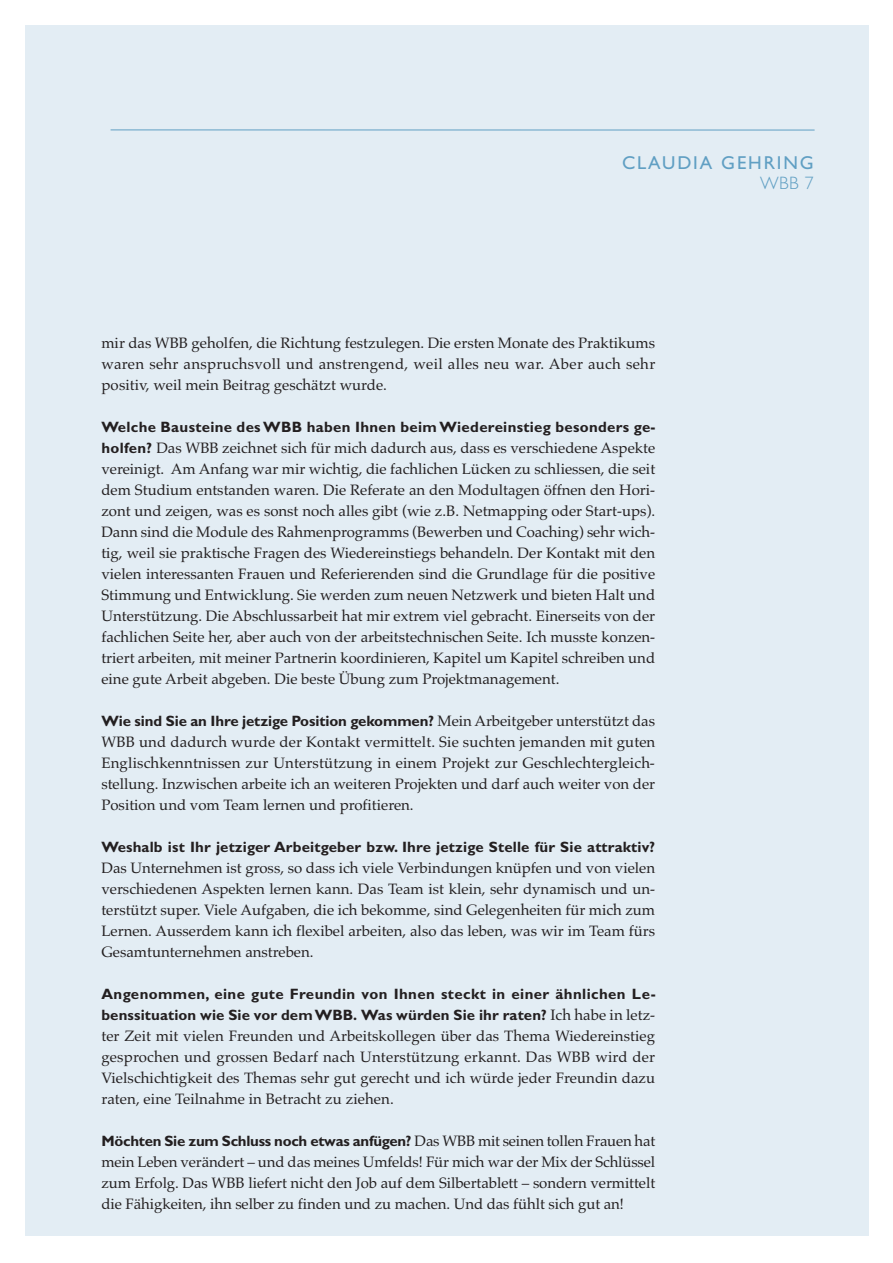
<style>
.page{position:relative;width:893px;height:1263px;background:#fff}
.page>*{position:absolute;margin:0;border:0;box-sizing:border-box;transform-origin:0 0}
.t1{font:18.75px "Gill Sans";letter-spacing:.1em;color:#609fc3}
.t2{font:300 18px "Gill Sans";color:#609fc3}
.t3{font:15px/21px "Palatino";color:#231f20;text-align:justify}
.t4{font:700 15px/21px "Gill Sans";letter-spacing:.01em;color:#231f20}
.t5{font:700 15px "Gill Sans";letter-spacing:-.02em;color:#231f20}
.s1{font-family:"Gill Sans";font-weight:700}
.s2{font-family:"Palatino";font-weight:400}
</style>
<div class="page">
<div style="left:26px;top:26px;width:843px;height:1210px;background:#e3edf4"></div>
<hr style="left:111px;top:130px;width:704px;height:1px;background:#609fc3">
<p class="t1" style="left:622px;top:156px;width:193px">CLAUDIA GEHRING</p>
<p class="t2" style="left:760px;top:177px;width:55px">WBB 7</p>
<p class="t3" style="left:101px;top:334px;width:555px">mir das WBB geholfen, die Richtung festzulegen. Die ersten Monate des Praktikums waren sehr anspruchsvoll und anstrengend, weil alles neu war. Aber auch sehr positiv, weil mein Beitrag geschätzt wurde.</p>
<p class="t4" style="left:101px;top:418px;width:556px">Welche Bausteine des WBB haben Ihnen beim Wiedereinstieg besonders ge-</p>
<p class="t3" style="left:101px;top:439px;width:555px"><span class="s1">holfen?</span> Das WBB zeichnet sich für mich dadurch aus, dass es verschiedene Aspekte vereinigt. Am Anfang war mir wichtig, die fachlichen Lücken zu schliessen, die seit dem Studium entstanden waren. Die Referate an den Modultagen öffnen den Hori&shy;zont und zeigen, was es sonst noch alles gibt (wie z.B. Netmapping oder Start-ups).<br>Dann sind die Module des Rahmenprogramms (Bewerben und Coaching) sehr wich&shy;tig, weil sie praktische Fragen des Wiedereinstiegs behandeln. Der Kontakt mit den vielen interessanten Frauen und Referierenden sind die Grundlage für die positive Stimmung und Entwicklung. Sie werden zum neuen Netzwerk und bieten Halt und Unterstützung. Die Abschlussarbeit hat mir extrem viel gebracht. Einerseits von der fachlichen Seite her, aber auch von der arbeitstechnischen Seite. Ich musste konzen&shy;triert arbeiten, mit meiner Partnerin koordinieren, Kapitel um Kapitel schreiben und eine gute Arbeit abgeben. Die beste Übung zum Projektmanagement.</p>
<p class="t4" style="left:101px;top:712px;width:555px">Wie sind Sie an Ihre jetzige Position gekommen? <span class="s2">Mein Arbeitgeber unterstützt das</span></p>
<p class="t3" style="left:101px;top:733px;width:555px">WBB und dadurch wurde der Kontakt vermittelt. Sie suchten jemanden mit guten Englischkenntnissen zur Unterstützung in einem Projekt zur Geschlechtergleich&shy;stellung. Inzwischen arbeite ich an weiteren Projekten und darf auch weiter von der Position und vom Team lernen und profitieren.</p>
<p class="t4" style="left:101px;top:838px;width:555px">Weshalb ist Ihr jetziger Arbeitgeber bzw. Ihre jetzige Stelle für Sie attraktiv?</p>
<p class="t3" style="left:101px;top:859px;width:555px">Das Unternehmen ist gross, so dass ich viele Verbindungen knüpfen und von vielen verschiedenen Aspekten lernen kann. Das Team ist klein, sehr dynamisch und un&shy;terstützt super. Viele Aufgaben, die ich bekomme, sind Gelegenheiten für mich zum Lernen. Ausserdem kann ich flexibel arbeiten, also das leben, was wir im Team fürs Gesamtunternehmen anstreben.</p>
<p class="t4" style="left:101px;top:985px;width:556px">Angenommen, eine gute Freundin von Ihnen steckt in einer ähnlichen Le&shy;benssituation wie Sie vor dem WBB. Was würden Sie ihr raten? <span class="s2">Ich habe in letz-</span></p>
<p class="t3" style="left:101px;top:1027px;width:555px">ter Zeit mit vielen Freunden und Arbeitskollegen über das Thema Wiedereinstieg gesprochen und grossen Bedarf nach Unterstützung erkannt. Das WBB wird der Vielschichtigkeit des Themas sehr gut gerecht und ich würde jeder Freundin dazu raten, eine Teilnahme in Betracht zu ziehen.</p>
<p class="t5" style="left:101px;top:1136px;width:555px">Möchten Sie zum Schluss noch etwas anfügen? <span class="s2">Das WBB mit seinen tollen Frauen hat</span></p>
<p class="t3" style="left:101px;top:1153px;width:555px">mein Leben verändert – und das meines Umfelds! Für mich war der Mix der Schlüssel zum Erfolg. Das WBB liefert nicht den Job auf dem Silbertablett – sondern vermittelt die Fähigkeiten, ihn selber zu finden und zu machen. Und das fühlt sich gut an!</p>
</div>
